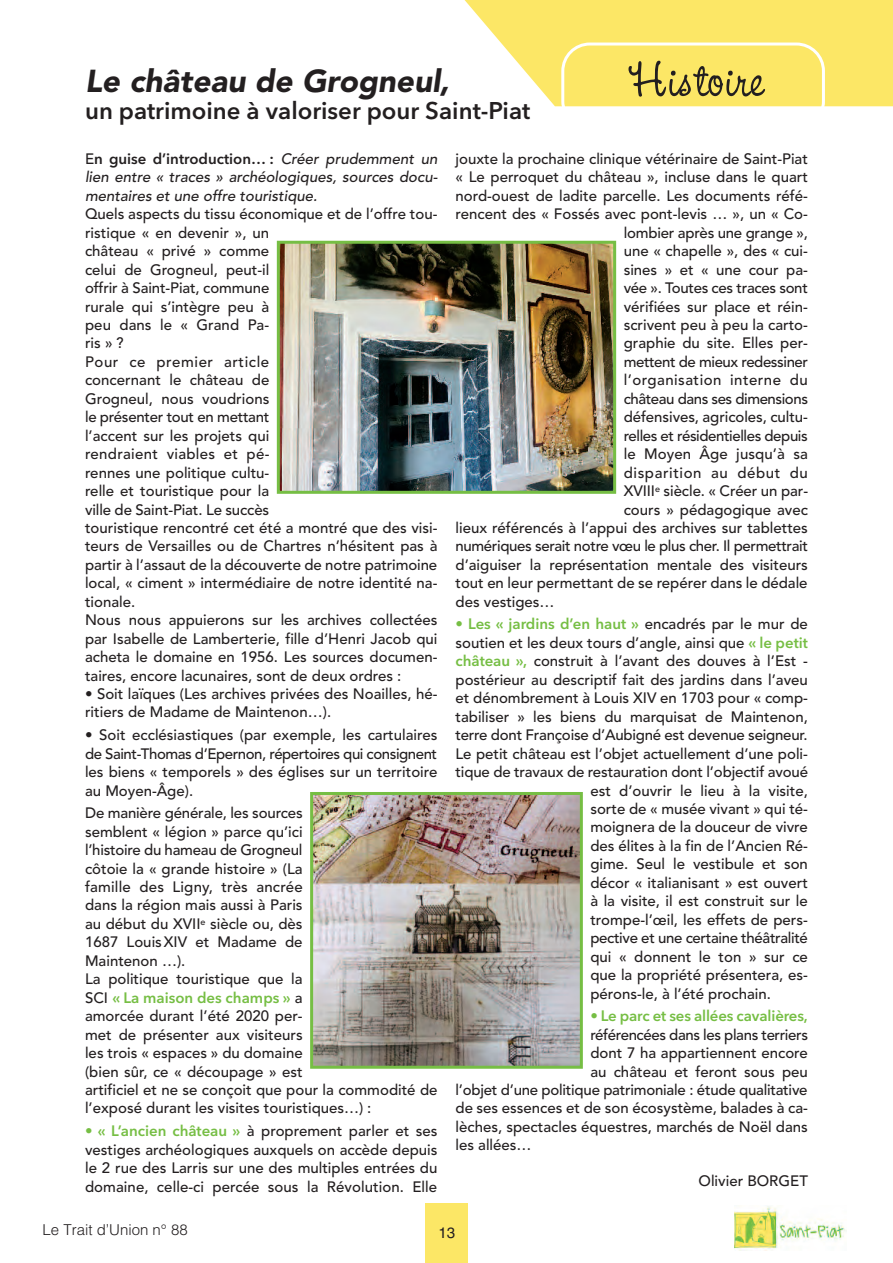
<style>
.page{position:relative;width:893px;height:1263px;background:#fff}
.page>*{position:absolute;margin:0;border:0;box-sizing:border-box;transform-origin:0 0}
.t1{font:55.5px "CAC Pinafore";color:#231f20}
.t2{font:italic 900 31.5px "Avenir";color:#231f20}
.t3{font:600 24px "Avenir Next";color:#231f20}
.t4{font:500 15px/18.5px "Avenir";color:#231f20}
.t5{font:500 15px "Avenir";letter-spacing:-.025em;color:#231f20}
.t6{font:600 15px "Avenir Next";letter-spacing:-.005em;color:#76be44}
.t7{font:italic 500 15px/18.5px "Avenir";color:#231f20}
.t8{font:500 15px "Avenir";letter-spacing:-.02em;color:#231f20}
.t9{font:600 15px "Avenir Next";color:#231f20}
.t10{font:500 15px "Avenir";letter-spacing:-.03em;color:#231f20}
.t11{font:500 15px "Avenir";letter-spacing:.03em;color:#231f20}
.t12{font:500 15px "Avenir";letter-spacing:.04em;color:#231f20}
.t13{font:300 15px "Helvetica";color:#231f20}
.t14{font:15px "Helvetica";color:#231f20}
.s1{font-family:"Avenir";font-weight:500}
.s2{font-family:"Avenir";font-weight:500;font-style:italic}
.s3{font-family:"Avenir";font-weight:500;color:#231f20}
.s4{font-family:"Avenir Next";font-weight:600;color:#76be44}
</style>
<div class="page">
<img style="left:734px;top:1206px;width:112px;height:44px">
<svg style="left:464px;top:0;width:429px;height:106px;fill:#fce766"></svg>
<svg style="left:561px;top:43px;width:264px;height:64px"></svg>
<div style="left:425px;top:1203px;width:43px;height:60px;background:#fce766"></div>
<img style="left:281px;top:245px;width:331px;height:245px">
<div style="left:277px;top:241px;width:339px;height:253px;border:3px solid #76be44"></div>
<img style="left:314px;top:796px;width:265px;height:269px">
<div style="left:310px;top:792px;width:273px;height:277px;border:3px solid #76be44"></div>
<h2 class="t2" style="left:85px;top:55px;width:366px">Le château de Grogneul,</h2>
<h3 class="t3" style="left:85px;top:90px;width:447px">un patrimoine à valoriser pour Saint-Piat</h3>
<h1 class="t1" style="left:628px;top:44px;width:138px">Histoire</h1>
<p class="t9" style="left:85px;top:146px;width:354px"><span class="s1">E</span>n guise d’introduction… : <span class="s2">Créer prudemment un</span></p>
<p class="t7" style="left:85px;top:168px;width:354px">lien entre « traces » archéologiques, sources docu&shy;mentaires et une offre touristique.</p>
<p class="t4" style="left:85px;top:204px;width:354px">Quels aspects du tissu économique et de l’offre tou&shy;ristique « en devenir », un<br>château « privé » comme<br>celui de Grogneul, peut-il<br>offrir à Saint-Piat, commune<br>rurale qui s’intègre peu à<br>peu dans le « Grand Pa-<br>ris »?<br>Pour ce premier article<br>concernant le château de<br>Grogneul, nous voudrions<br>le présenter tout en mettant<br>l’accent sur les projets qui<br>rendraient viables et pé-<br>rennes une politique cultu-<br>relle et touristique pour la<br>ville de Saint-Piat. Le succès<br>touristique rencontré cet été a montré que des visi&shy;teurs de Versailles ou de Chartres n’hésitent pas à partir à l’assaut de la découverte de notre patrimoine local, « ciment » intermédiaire de notre identité na&shy;tionale.<br>Nous nous appuierons sur les archives collectées par Isabelle de Lamberterie, fille d’Henri Jacob qui acheta le domaine en 1956. Les sources documen&shy;taires, encore lacunaires, sont de deux ordres :</p>
<p class="t4" style="left:85px;top:684px;width:354px">• Soit laïques (Les archives privées des Noailles, hé&shy;ritiers de Madame de Maintenon…).</p>
<p class="t4" style="left:85px;top:725px;width:354px;text-align:justify">• Soit ecclésiastiques (par exemple, les cartulaires de Saint-Thomas d’Epernon, répertoires qui consignent les biens « temporels » des églises sur un territoire au Moyen-Âge).</p>
<p class="t4" style="left:85px;top:803px;width:219px">De manière générale, les sources semblent « légion » parce qu’ici l’histoire du hameau de Grogneul côtoie la « grande histoire » (La famille des Ligny, très ancrée dans la région mais aussi à Paris au début du XVII<sup>e</sup> siècle ou, dès<br>1687 LouisXIV et Madame de<br>Maintenon …).<br>La politique touristique que la</p>
<p class="t6" style="left:85px;top:985px;width:219px"><span class="s3">SCI</span> « La maison des champs » <span class="s3">a</span></p>
<p class="t4" style="left:85px;top:1006px;width:354px">amorcée durant l’été 2020 per-<br>met de présenter aux visiteurs<br>les trois « espaces » du domaine<br>(bien sûr, ce « découpage » est<br>artificiel et ne se conçoit que pour la commodité de l’exposé durant les visites touristiques…) :</p>
<p class="t4" style="left:85px;top:1121px;width:354px;text-align:justify"><span class="s4">• « L’ancien château »</span> à proprement parler et ses vestiges archéologiques auxquels on accède depuis le 2 rue des Larris sur une des multiples entrées du domaine, celle-ci percée sous la Révolution. Elle</p>
<p class="t4" style="left:455px;top:149px;width:354px">jouxte la prochaine clinique vétérinaire de Saint-Piat</p>
<p class="t4" style="left:455px;top:167px;width:354px">« Le perroquet du château », incluse dans le quart</p>
<p class="t4" style="left:455px;top:186px;width:354px">nord-ouest de ladite parcelle. Les documents réfé-</p>
<p class="t4" style="left:455px;top:204px;width:354px">rencent des « Fossés avec pont-levis … », un « Co-</p>
<p class="t4" style="left:624px;top:222px;width:186px">lombier après une grange »,</p>
<p class="t4" style="left:624px;top:241px;width:186px">une « chapelle », des « cui-</p>
<p class="t4" style="left:624px;top:259px;width:186px">sines » et « une cour pa-</p>
<p class="t8" style="left:624px;top:275px;width:186px">vée ». Toutes ces traces sont</p>
<p class="t4" style="left:624px;top:296px;width:186px">vérifiées sur place et réin-</p>
<p class="t4" style="left:624px;top:315px;width:186px">scrivent peu à peu la carto-</p>
<p class="t4" style="left:624px;top:333px;width:186px">graphie du site. Elles per-</p>
<p class="t5" style="left:624px;top:349px;width:186px">mettent de mieux redessiner</p>
<p class="t11" style="left:624px;top:367px;width:186px">l’organisation interne du</p>
<p class="t10" style="left:624px;top:386px;width:186px">château dans ses dimensions</p>
<p class="t4" style="left:624px;top:407px;width:186px">défensives, agricoles, cultu-</p>
<p class="t5" style="left:624px;top:422px;width:186px">relles et résidentielles depuis</p>
<p class="t4" style="left:624px;top:444px;width:186px">le Moyen Âge jusqu’à sa</p>
<p class="t12" style="left:624px;top:459px;width:186px">disparition au début du</p>
<p class="t4" style="left:624px;top:481px;width:186px">XVIII<sup>e</sup> siècle. « Créer un par-</p>
<p class="t4" style="left:624px;top:499px;width:186px">cours » pédagogique avec</p>
<p class="t4" style="left:455px;top:518px;width:354px">lieux référencés à l’appui des archives sur tablettes</p>
<p class="t5" style="left:455px;top:533px;width:354px">numériques serait notre vœu le plus cher. Il permettrait</p>
<p class="t4" style="left:455px;top:555px;width:354px">d’aiguiser la représentation mentale des visiteurs</p>
<p class="t4" style="left:455px;top:573px;width:354px">tout en leur permettant de se repérer dans le dédale</p>
<p class="t4" style="left:455px;top:591px;width:101px">des vestiges…</p>
<p class="t6" style="left:455px;top:611px;width:354px">• Les « jardins d’en haut » <span class="s3">encadrés par le mur de</span></p>
<p class="t4" style="left:455px;top:633px;width:354px">soutien et les deux tours d’angle, ainsi que <span class="s4">« le petit</span></p>
<p class="t4" style="left:455px;top:651px;width:354px"><span class="s4">château »,</span> construit à l’avant des douves à l’Est -</p>
<p class="t4" style="left:455px;top:669px;width:354px">postérieur au descriptif fait des jardins dans l’aveu</p>
<p class="t4" style="left:455px;top:688px;width:354px">et dénombrement à Louis XIV en 1703 pour « comp-</p>
<p class="t4" style="left:455px;top:706px;width:354px">tabiliser » les biens du marquisat de Maintenon,</p>
<p class="t4" style="left:455px;top:725px;width:354px">terre dont Françoise d’Aubigné est devenue seigneur.</p>
<p class="t4" style="left:455px;top:743px;width:354px">Le petit château est l’objet actuellement d’une poli-</p>
<p class="t4" style="left:455px;top:762px;width:354px">tique de travaux de restauration dont l’objectif avoué</p>
<p class="t4" style="left:590px;top:780px;width:219px">est d’ouvrir le lieu à la visite,</p>
<p class="t4" style="left:590px;top:799px;width:219px">sorte de « musée vivant » qui té-</p>
<p class="t4" style="left:590px;top:817px;width:219px">moignera de la douceur de vivre</p>
<p class="t4" style="left:590px;top:836px;width:219px">des élites à la fin de l’Ancien Ré-</p>
<p class="t4" style="left:590px;top:854px;width:219px">gime. Seul le vestibule et son</p>
<p class="t4" style="left:590px;top:872px;width:219px">décor « italianisant » est ouvert</p>
<p class="t4" style="left:590px;top:891px;width:219px">à la visite, il est construit sur le</p>
<p class="t4" style="left:590px;top:909px;width:219px">trompe-l’œil, les effets de pers-</p>
<p class="t8" style="left:590px;top:925px;width:219px">pective et une certaine théâtralité</p>
<p class="t4" style="left:590px;top:946px;width:219px">qui « donnent le ton » sur ce</p>
<p class="t4" style="left:590px;top:965px;width:219px">que la propriété présentera, es-</p>
<p class="t4" style="left:590px;top:983px;width:182px">pérons-le, à l’été prochain.</p>
<p class="t6" style="left:590px;top:1003px;width:219px">• Le parc et ses allées cavalières,</p>
<p class="t5" style="left:590px;top:1021px;width:219px">référencées dans les plans terriers</p>
<p class="t4" style="left:590px;top:1043px;width:219px">dont 7 ha appartiennent encore</p>
<p class="t4" style="left:590px;top:1061px;width:219px">au château et feront sous peu</p>
<p class="t4" style="left:455px;top:1080px;width:354px">l’objet d’une politique patrimoniale : étude qualitative</p>
<p class="t4" style="left:455px;top:1098px;width:354px">de ses essences et de son écosystème, balades à ca-</p>
<p class="t4" style="left:455px;top:1117px;width:354px">lèches, spectacles équestres, marchés de Noël dans</p>
<p class="t4" style="left:455px;top:1135px;width:78px">les allées…</p>
<p class="t4" style="left:698px;top:1171px;width:111px">Olivier BORGET</p>
<p class="t13" style="left:43px;top:1217px;width:147px">Le Trait d’Union n° 88</p>
<p class="t14" style="left:438px;top:1227px;width:18px">13</p>
</div>
